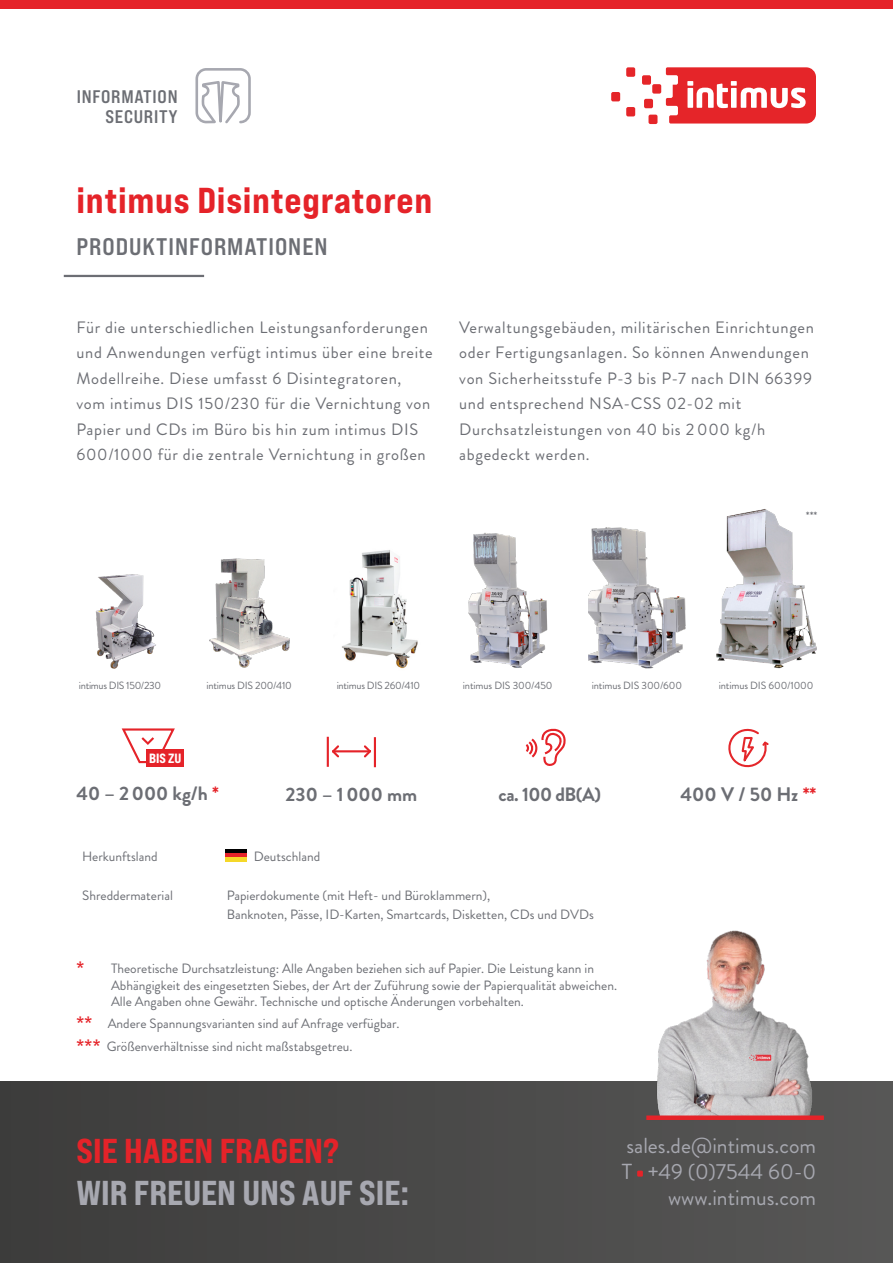
<style>
.page{position:relative;width:893px;height:1263px;background:#fff}
.page>*{position:absolute;margin:0;border:0;box-sizing:border-box;transform-origin:0 0}
.t1{font:36px "Bebas Neue Pro Exp Eb";letter-spacing:.02em;color:#e52329}
.t2{font:34.5px "Bebas Neue Pro Exp Eb";color:#a7a8b0}
.t3{font:34.5px "Bebas Neue Pro Exp Eb";color:#e52329}
.t4{font:24px "Bebas Neue Pro Exp Bd";letter-spacing:.04em;color:#6c6e74}
.t5{font:21.75px/26.1px "Brandon Grotesque";color:#a7a8b0;text-align:right}
.t6{font:700 19.65px "Brandon Grotesque";color:#6c6e74}
.t7{font:700 19.35px "Brandon Grotesque";color:#6c6e74}
.t8{font:18.15px/20.9px "Bebas Neue Pro Exp Bd";letter-spacing:.04em;color:#6c6e74;text-align:right}
.t9{font:16.5px/25.5px "Brandon Grotesque";letter-spacing:.04em;color:#6c6e74}
.t10{font:13.5px/16.2px "Brandon Grotesque";color:#6c6e74}
.t11{font:13.35px "Bebas Neue Pro Exp Eb";color:#fff}
.t12{font:12px "Brandon Grotesque";color:#6c6e74}
.t13{font:10.5px "Brandon Grotesque";letter-spacing:-.015em;color:#6c6e74}
.s1{color:#e52329}
.s2{font-family:"Bebas Neue Pro Exp Eb";font-size:16.5px;color:#e52329}
</style>
<div class="page">
<div style="left:0;top:0;width:893px;height:8px;background:#e52329"></div>
<div style="left:626px;top:67px;width:9px;height:10px;background:#e52529;border-radius:2px"></div>
<div style="left:626px;top:107px;width:9px;height:9px;background:#e52529;border-radius:2px"></div>
<div style="left:611px;top:92px;width:9px;height:9px;background:#e52529;border-radius:2px"></div>
<div style="left:644px;top:99px;width:9px;height:9px;background:#e52529;border-radius:2px"></div>
<div style="left:648px;top:115px;width:9px;height:9px;background:#e52529;border-radius:2px"></div>
<div style="left:652px;top:84px;width:9px;height:10px;background:#e52529;border-radius:2px"></div>
<div style="left:642px;top:75px;width:9px;height:10px;background:#e52529;border-radius:2px"></div>
<svg style="left:666px;top:67px;width:150px;height:57px"></svg>
<svg style="left:195px;top:68px;width:56px;height:56px"></svg>
<hr style="left:64px;top:275px;width:140px;height:2px;background:#6c6e74">
<hr style="left:226px;top:849px;width:21px;height:4px;background:#000">
<div style="left:226px;top:853px;width:21px;height:5px;background:#e52329"></div>
<hr style="left:226px;top:857px;width:21px;height:4px;background:#f5d829">
<img style="left:95px;top:574px;width:61px;height:95px">
<img style="left:209px;top:558px;width:81px;height:110px">
<img style="left:342px;top:550px;width:76px;height:119px">
<img style="left:468px;top:532px;width:80px;height:136px">
<img style="left:589px;top:527px;width:96px;height:142px">
<img style="left:716px;top:509px;width:100px;height:160px">
<svg style="left:525px;top:729px;width:41px;height:37px"></svg>
<svg style="left:121px;top:728px;width:54px;height:36px"></svg>
<hr style="left:334px;top:750px;width:36px;height:2px;background:#e52329">
<hr style="left:327px;top:737px;width:2px;height:30px;background:#e52329">
<hr style="left:374px;top:737px;width:2px;height:30px;background:#e52329">
<svg style="left:332px;top:745px;width:9px;height:13px"></svg>
<svg style="left:362px;top:745px;width:9px;height:13px"></svg>
<div style="left:0;top:1082px;width:893px;height:181px;background:linear-gradient(to right,#3c3c3b,#575756)"></div>
<img style="left:616px;top:930px;width:259px;height:188px">
<div style="left:646px;top:1115px;width:178px;height:5px;background:#e52329"></div>
<svg style="left:728px;top:728px;width:41px;height:40px"></svg>
<div style="left:147px;top:749px;width:37px;height:17px;background:#e52329"></div>
<svg style="left:637px;top:1170px;width:6px;height:6px"></svg>
<h3 class="t8" style="left:77px;top:85px;width:102px">INFORMATION<br>SECURITY</h3>
<h1 class="t1" style="left:76px;top:178px;width:357px">intimus Disintegratoren</h1>
<h3 class="t4" style="left:76px;top:232px;width:252px">PRODUKTINFORMATIONEN</h3>
<p class="t9" style="left:77px;top:314px;width:358px">Für die unterschiedlichen Leistungsanforderungen und Anwendungen verfügt intimus über eine breite Modellreihe. Diese umfasst 6 Disintegratoren, vom intimus DIS 150/230 für die Vernichtung von Papier und CDs im Büro bis hin zum intimus DIS 600/1000 für die zentrale Vernichtung in großen</p>
<p class="t9" style="left:459px;top:314px;width:356px">Verwaltungsgebäuden, militärischen Einrichtungen oder Fertigungsanlagen. So können Anwendungen von Sicherheitsstufe P-3 bis P-7 nach DIN 66399 und entsprechend NSA-CSS 02-02 mit Durchsatzleistungen von 40 bis 2 000 kg/h abgedeckt werden.</p>
<p class="t12" style="left:806px;top:507px;width:13px">***</p>
<p class="t13" style="left:79px;top:678px;width:84px">intimus DIS 150/230</p>
<p class="t13" style="left:206px;top:678px;width:87px">intimus DIS 200/410</p>
<p class="t13" style="left:337px;top:678px;width:85px">intimus DIS 260/410</p>
<p class="t13" style="left:463px;top:678px;width:91px">intimus DIS 300/450</p>
<p class="t13" style="left:592px;top:678px;width:92px">intimus DIS 300/600</p>
<p class="t13" style="left:719px;top:678px;width:96px">intimus DIS 600/1000</p>
<p class="t11" style="left:149px;top:750px;width:34px">BIS ZU</p>
<h3 class="t7" style="left:77px;top:779px;width:144px">40 – 2 000 kg/h <span class="s1">*</span></h3>
<h3 class="t7" style="left:286px;top:781px;width:133px">230 – 1 000 mm</h3>
<h3 class="t7" style="left:499px;top:781px;width:104px">ca. 100 dB(A)</h3>
<h3 class="t6" style="left:680px;top:781px;width:137px">400 V / 50 Hz <span class="s1">**</span></h3>
<p class="t10" style="left:82px;top:848px;width:77px">Herkunftsland</p>
<p class="t10" style="left:254px;top:848px;width:68px">Deutschland</p>
<p class="t10" style="left:82px;top:887px;width:92px">Shreddermaterial</p>
<p class="t10" style="left:227px;top:886px;width:369px;line-height:19.5px">Papierdokumente (mit Heft- und Büroklammern),<br>Banknoten, Pässe, ID-Karten, Smartcards, Disketten, CDs und DVDs</p>
<p class="t10" style="left:111px;top:961px;width:508px;text-indent:-34px"><span class="s2">*</span> Theoretische Durchsatzleistung: Alle Angaben beziehen sich auf Papier. Die Leistung kann in<br>Abhängigkeit des eingesetzten Siebes, der Art der Zuführung sowie der Papierqualität abweichen.<br>Alle Angaben ohne Gewähr. Technische und optische Änderungen vorbehalten.</p>
<p class="t10" style="left:77px;top:1012px;width:324px;line-height:22.5px"><span class="s2">**</span> Andere Spannungsvarianten sind auf Anfrage verfügbar. <span class="s2">***</span> Größenverhältnisse sind nicht maßstabsgetreu.</p>
<h2 class="t3" style="left:76px;top:1129px;width:264px">SIE HABEN FRAGEN?</h2>
<h2 class="t2" style="left:76px;top:1171px;width:334px">WIR FREUEN UNS AUF SIE:</h2>
<h3 class="t5" style="left:622px;top:1132px;width:196px">sales.de@intimus.com<br>T +49 (0)7544 60-0 www.intimus.com</h3>
</div>
